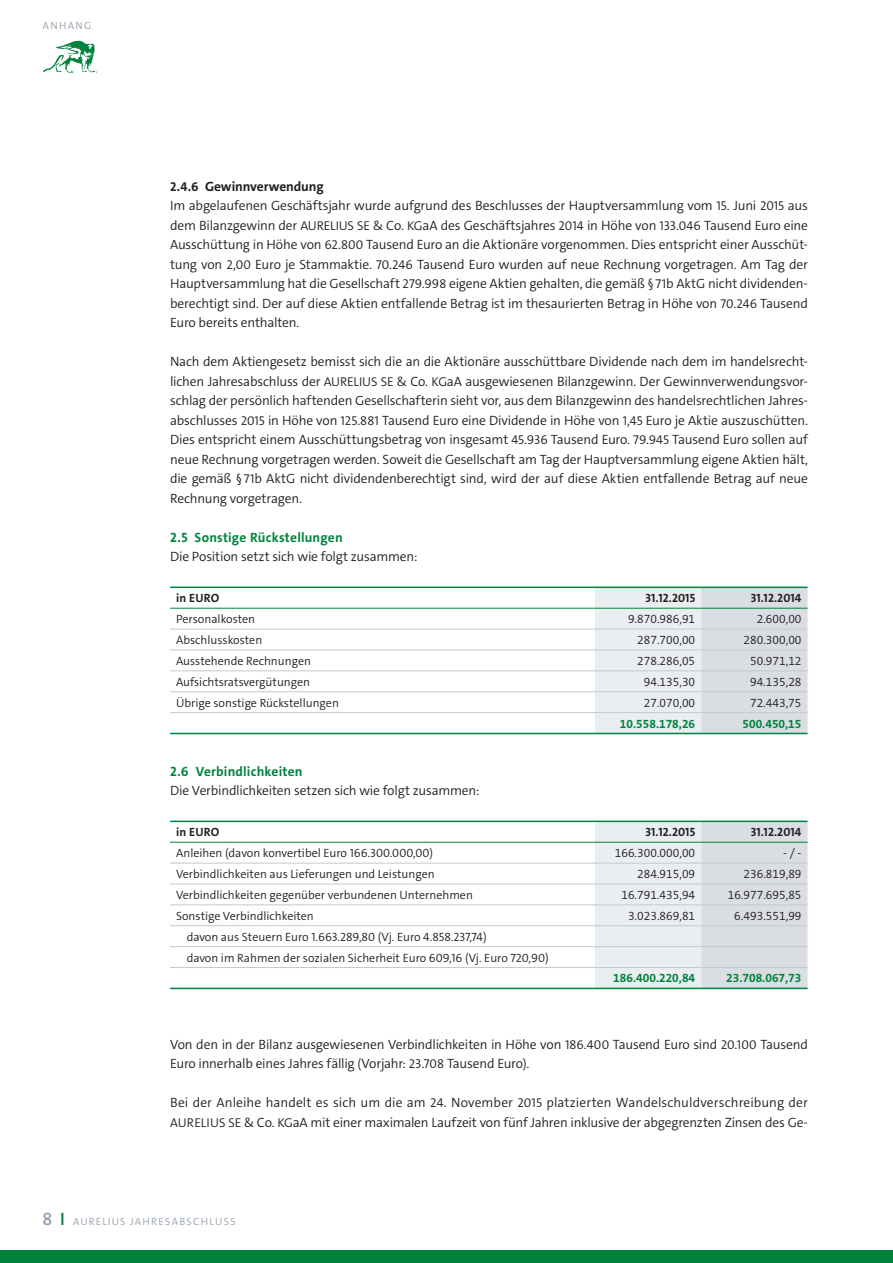
<style>
.page{position:relative;width:893px;height:1263px;background:#fff}
.page>*{position:absolute;margin:0;border:0;box-sizing:border-box;transform-origin:0 0}
.t1{font:300 13.5px/19.5px "The Sans C4 s";letter-spacing:-.015em;color:#231f20}
.t2{font:700 13.5px "The Sans C4 s";letter-spacing:.015em;color:#00833d}
.t3{font:300 12px/20.9px "The Sans C4 s";color:#231f20}
.t4{font:700 12px "The Sans C4 s";letter-spacing:.01em;color:#231f20}
.t5{font:700 12px "The Sans C4 s";color:#00833d}
.t6{font:300 10.5px "The Sans C4 s";letter-spacing:.125em;color:#96a1ac}
.s1{font-weight:700;font-size:12.9px}
.s2{font-weight:700}
.s3{font-size:12.9px}
.s4{font-weight:600;font-size:18px}
.s5{font-weight:600;font-size:18px;color:#00833d}
</style>
<div class="page">
<div style="left:0;top:1250px;width:893px;height:13px;background:#00833d"></div>
<svg style="left:43px;top:41px;width:54px;height:32px"></svg>
<svg style="left:595px;top:588px;width:212px;height:145px;background:#e1e5e8"></svg>
<hr style="left:170px;top:629px;width:425px;height:1px;background:#c7c8ca">
<hr style="left:595px;top:629px;width:106px;height:1px;background:#c7c8ca">
<hr style="left:701px;top:629px;width:106px;height:1px;background:#c7c8ca">
<hr style="left:170px;top:650px;width:425px;height:1px;background:#c7c8ca">
<hr style="left:595px;top:650px;width:106px;height:1px;background:#c7c8ca">
<hr style="left:701px;top:650px;width:106px;height:1px;background:#c7c8ca">
<hr style="left:170px;top:670px;width:425px;height:1px;background:#c7c8ca">
<hr style="left:595px;top:670px;width:106px;height:1px;background:#c7c8ca">
<hr style="left:701px;top:670px;width:106px;height:1px;background:#c7c8ca">
<hr style="left:170px;top:691px;width:425px;height:1px;background:#c7c8ca">
<hr style="left:595px;top:691px;width:106px;height:1px;background:#c7c8ca">
<hr style="left:701px;top:691px;width:106px;height:1px;background:#c7c8ca">
<hr style="left:170px;top:712px;width:425px;height:1px;background:#c7c8ca">
<hr style="left:595px;top:712px;width:106px;height:1px;background:#c7c8ca">
<hr style="left:701px;top:712px;width:106px;height:1px;background:#c7c8ca">
<hr style="left:170px;top:586px;width:425px;height:2px;background:#00833d">
<hr style="left:595px;top:586px;width:106px;height:2px;background:#00833d">
<hr style="left:701px;top:586px;width:106px;height:2px;background:#00833d">
<hr style="left:170px;top:608px;width:425px;height:1px;background:#00833d">
<hr style="left:595px;top:608px;width:106px;height:1px;background:#00833d">
<hr style="left:701px;top:608px;width:106px;height:1px;background:#00833d">
<hr style="left:170px;top:733px;width:425px;height:1px;background:#00833d">
<hr style="left:595px;top:733px;width:106px;height:1px;background:#00833d">
<hr style="left:701px;top:733px;width:106px;height:1px;background:#00833d">
<svg style="left:595px;top:822px;width:212px;height:166px;background:#e1e5e8"></svg>
<hr style="left:170px;top:863px;width:425px;height:1px;background:#c7c8ca">
<hr style="left:595px;top:863px;width:106px;height:1px;background:#c7c8ca">
<hr style="left:701px;top:863px;width:106px;height:1px;background:#c7c8ca">
<hr style="left:170px;top:884px;width:425px;height:1px;background:#c7c8ca">
<hr style="left:595px;top:884px;width:106px;height:1px;background:#c7c8ca">
<hr style="left:701px;top:884px;width:106px;height:1px;background:#c7c8ca">
<hr style="left:170px;top:904px;width:425px;height:1px;background:#c7c8ca">
<hr style="left:595px;top:904px;width:106px;height:1px;background:#c7c8ca">
<hr style="left:701px;top:904px;width:106px;height:1px;background:#c7c8ca">
<hr style="left:170px;top:925px;width:425px;height:1px;background:#c7c8ca">
<hr style="left:595px;top:925px;width:106px;height:1px;background:#c7c8ca">
<hr style="left:701px;top:925px;width:106px;height:1px;background:#c7c8ca">
<hr style="left:170px;top:946px;width:425px;height:1px;background:#c7c8ca">
<hr style="left:595px;top:946px;width:106px;height:1px;background:#c7c8ca">
<hr style="left:701px;top:946px;width:106px;height:1px;background:#c7c8ca">
<hr style="left:170px;top:967px;width:425px;height:1px;background:#c7c8ca">
<hr style="left:595px;top:967px;width:106px;height:1px;background:#c7c8ca">
<hr style="left:701px;top:967px;width:106px;height:1px;background:#c7c8ca">
<hr style="left:170px;top:820px;width:425px;height:2px;background:#00833d">
<hr style="left:595px;top:820px;width:106px;height:2px;background:#00833d">
<hr style="left:701px;top:820px;width:106px;height:2px;background:#00833d">
<hr style="left:170px;top:842px;width:425px;height:1px;background:#00833d">
<hr style="left:595px;top:842px;width:106px;height:1px;background:#00833d">
<hr style="left:701px;top:842px;width:106px;height:1px;background:#00833d">
<hr style="left:170px;top:988px;width:425px;height:1px;background:#00833d">
<hr style="left:595px;top:988px;width:106px;height:1px;background:#00833d">
<hr style="left:701px;top:988px;width:106px;height:1px;background:#00833d">
<p class="t6" style="left:43px;top:19px;width:50px">ANHANG</p>
<p class="t1" style="left:170px;top:176px;width:639px"><span class="s1">2</span><span class="s2">.</span><span class="s1">4</span><span class="s2">.</span><span class="s1">6</span> <span class="s2">Gewinnverwendung<br></span>Im abgelaufenen Geschäftsjahr wurde aufgrund des Beschlusses der Hauptversammlung vom <span class="s3">15</span>. Juni <span class="s3">2015</span> aus dem Bilanzgewinn der <span class="s3">AURELIUS SE &amp;</span> Co. <span class="s3">KG</span>aA des Geschäftsjahres <span class="s3">2014</span> in Höhe von <span class="s3">133</span>.<span class="s3">046</span> Tausend Euro eine Ausschüttung in Höhe von <span class="s3">62</span>.<span class="s3">800</span> Tausend Euro an die Aktionäre vorgenommen. Dies entspricht einer Ausschüt&shy;tung von <span class="s3">2</span>,<span class="s3">00</span> Euro je Stammaktie. <span class="s3">70</span>.<span class="s3">246</span> Tausend Euro wurden auf neue Rechnung vorgetragen. Am Tag der Hauptversammlung hat die Gesellschaft <span class="s3">279</span>.<span class="s3">998</span> eigene Aktien gehalten, die gemäß <span class="s3">§71</span>b AktG nicht dividenden&shy;berechtigt sind. Der auf diese Aktien entfallende Betrag ist im thesaurierten Betrag in Höhe von <span class="s3">70</span>.<span class="s3">246</span> Tausend Euro bereits enthalten.</p>
<p class="t1" style="left:170px;top:352px;width:639px;text-align:justify">Nach dem Aktiengesetz bemisst sich die an die Aktionäre ausschüttbare Dividende nach dem im handelsrecht&shy;lichen Jahresabschluss der <span class="s3">AURELIUS SE &amp;</span> Co. <span class="s3">KG</span>aA ausgewiesenen Bilanzgewinn. Der Gewinnverwendungsvor&shy;schlag der persönlich haftenden Gesellschafterin sieht vor, aus dem Bilanzgewinn des handelsrechtlichen Jahres&shy;abschlusses <span class="s3">2015</span> in Höhe von <span class="s3">125</span>.<span class="s3">881</span> Tausend Euro eine Dividende in Höhe von <span class="s3">1</span>,<span class="s3">45</span> Euro je Aktie auszuschütten.<br>Dies entspricht einem Ausschüttungsbetrag von insgesamt <span class="s3">45</span>.<span class="s3">936</span> Tausend Euro. <span class="s3">79</span>.<span class="s3">945</span> Tausend Euro sollen auf neue Rechnung vorgetragen werden. Soweit die Gesellschaft am Tag der Hauptversammlung eigene Aktien hält, die gemäß <span class="s3">§71</span>b AktG nicht dividendenberechtigt sind, wird der auf diese Aktien entfallende Betrag auf neue Rechnung vorgetragen.</p>
<p class="t2" style="left:170px;top:528px;width:174px">2.5 Sonstige Rückstellungen</p>
<p class="t1" style="left:170px;top:547px;width:249px">Die Position setzt sich wie folgt zusammen:</p>
<p class="t4" style="left:176px;top:590px;width:45px">in EURO</p>
<p class="t4" style="left:645px;top:590px;width:51px">31.12.2015</p>
<p class="t4" style="left:751px;top:590px;width:52px">31.12.2014</p>
<p class="t3" style="left:176px;top:609px;width:81px">Personalkosten</p>
<p class="t3" style="left:628px;top:609px;width:69px">9.870.986,91</p>
<p class="t3" style="left:757px;top:609px;width:46px">2.600,00</p>
<p class="t3" style="left:176px;top:630px;width:88px">Abschlusskosten</p>
<p class="t3" style="left:637px;top:630px;width:60px">287.700,00</p>
<p class="t3" style="left:743px;top:630px;width:60px">280.300,00</p>
<p class="t3" style="left:176px;top:650px;width:136px">Ausstehende Rechnungen</p>
<p class="t3" style="left:637px;top:650px;width:60px">278.286,05</p>
<p class="t3" style="left:750px;top:650px;width:53px">50.971,12</p>
<p class="t3" style="left:176px;top:671px;width:136px">Aufsichtsratsvergütungen</p>
<p class="t3" style="left:644px;top:671px;width:53px">94.135,30</p>
<p class="t3" style="left:750px;top:671px;width:53px">94.135,28</p>
<p class="t3" style="left:176px;top:692px;width:164px">Übrige sonstige Rückstellungen</p>
<p class="t3" style="left:644px;top:692px;width:53px">27.070,00</p>
<p class="t3" style="left:750px;top:692px;width:53px">72.443,75</p>
<p class="t5" style="left:620px;top:716px;width:77px">10.558.178,26</p>
<p class="t5" style="left:742px;top:716px;width:60px">500.450,15</p>
<p class="t2" style="left:170px;top:762px;width:134px">2.6 Verbindlichkeiten</p>
<p class="t1" style="left:170px;top:781px;width:311px">Die Verbindlichkeiten setzen sich wie folgt zusammen:</p>
<p class="t4" style="left:176px;top:824px;width:45px">in EURO</p>
<p class="t4" style="left:645px;top:824px;width:51px">31.12.2015</p>
<p class="t4" style="left:751px;top:824px;width:52px">31.12.2014</p>
<p class="t3" style="left:176px;top:843px;width:259px">Anleihen (davon konvertibel Euro 166.300.000,00)</p>
<p class="t3" style="left:615px;top:843px;width:82px">166.300.000,00</p>
<p class="t3" style="left:783px;top:843px;width:19px">- / -</p>
<p class="t3" style="left:176px;top:864px;width:260px">Verbindlichkeiten aus Lieferungen und Leistungen</p>
<p class="t3" style="left:637px;top:864px;width:60px">284.915,09</p>
<p class="t3" style="left:743px;top:864px;width:60px">236.819,89</p>
<p class="t3" style="left:176px;top:884px;width:298px">Verbindlichkeiten gegenüber verbundenen Unternehmen</p>
<p class="t3" style="left:621px;top:884px;width:75px">16.791.435,94</p>
<p class="t3" style="left:728px;top:884px;width:75px">16.977.695,85</p>
<p class="t3" style="left:176px;top:905px;width:139px">Sonstige Verbindlichkeiten</p>
<p class="t3" style="left:628px;top:905px;width:69px">3.023.869,81</p>
<p class="t3" style="left:734px;top:905px;width:69px">6.493.551,99</p>
<p class="t3" style="left:187px;top:926px;width:363px">davon aus Steuern Euro 1.663.289,80 (Vj. Euro 4.858.237,74)<br>davon im Rahmen der sozialen Sicherheit Euro 609,16 (Vj. Euro 720,90)</p>
<p class="t5" style="left:613px;top:971px;width:83px">186.400.220,84</p>
<p class="t5" style="left:726px;top:971px;width:77px">23.708.067,73</p>
<p class="t1" style="left:170px;top:1034px;width:639px">Von den in der Bilanz ausgewiesenen Verbindlichkeiten in Höhe von <span class="s3">186</span>.<span class="s3">400</span> Tausend Euro sind <span class="s3">20</span>.<span class="s3">100</span> Tausend<br>Euro innerhalb eines Jahres fällig <span class="s3">(</span>Vorjahr: <span class="s3">23</span>.<span class="s3">708</span> Tausend Euro<span class="s3">)</span>.</p>
<p class="t1" style="left:170px;top:1093px;width:639px">Bei der Anleihe handelt es sich um die am <span class="s3">24</span>. November <span class="s3">2015</span> platzierten Wandelschuldverschreibung der<br><span class="s3">AURELIUS SE &amp;</span> Co. <span class="s3">KG</span>aA mit einer maximalen Laufzeit von fünf Jahren inklusive der abgegrenzten Zinsen des Ge-</p>
<p class="t6" style="left:43px;top:1215px;width:195px"><span class="s4">8</span> <span class="s5">I</span> AURELIUS JAHRESABSCHLUSS</p>
</div>
